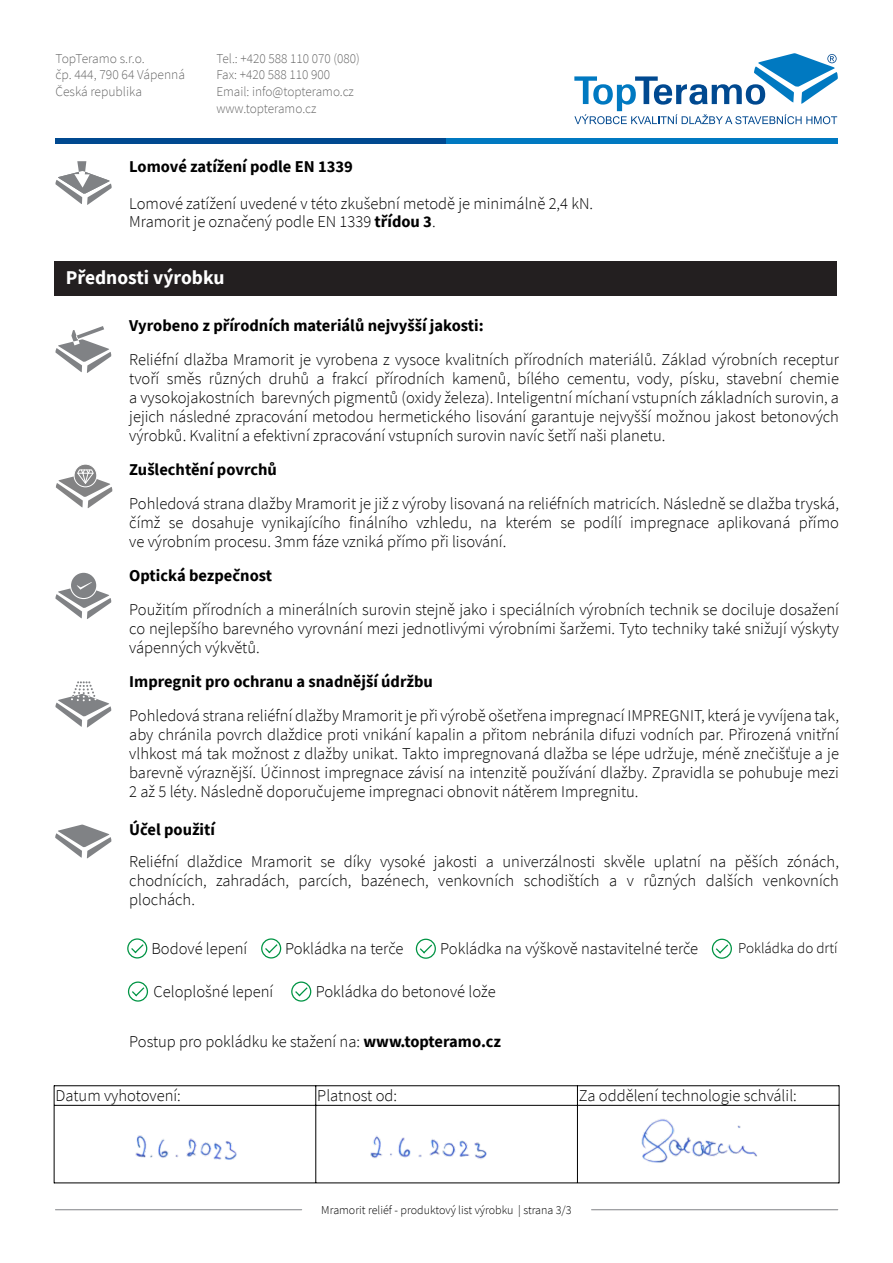
<style>
.page{position:relative;width:893px;height:1263px;background:#fff}
.page>*{position:absolute;margin:0;border:0;box-sizing:border-box;transform-origin:0 0}
.t1{font:700 19.5px "Source Sans Pro";color:#fff}
.t2{font:300 16.5px/19px "Source Sans Pro";color:#000;text-align:justify}
.t3{font:700 16.5px "Source Sans Pro";color:#000}
.t4{font:300 15px "Source Sans Pro";color:#000}
.t5{font:300 13.5px/16.5px "Source Sans Pro";color:rgb(0 0 0/.6)}
.t6{font:300 12px "Source Sans Pro";color:#000}
.s1{font-weight:700}
</style>
<div class="page">
<div style="left:55px;top:138px;width:392px;height:6px;background:#004990"></div>
<div style="left:447px;top:138px;width:391px;height:6px;background:#0079c1"></div>
<svg style="left:574px;top:53px;width:264px;height:71px"></svg>
<hr style="left:55px;top:1209px;width:247px;height:1px;background:#808285">
<hr style="left:591px;top:1209px;width:247px;height:1px;background:#808285">
<svg style="left:55px;top:326px;width:56px;height:47px"></svg>
<svg style="left:74px;top:464px;width:23px;height:23px"></svg>
<div style="left:74px;top:464px;width:23px;height:23px;border:1px solid #fff;border-radius:50%"></div>
<svg style="left:56px;top:469px;width:56px;height:39px"></svg>
<svg style="left:70px;top:572px;width:27px;height:27px"></svg>
<div style="left:71px;top:573px;width:25px;height:25px;background:#808285;border-radius:50%"></div>
<svg style="left:55px;top:582px;width:56px;height:37px"></svg>
<svg style="left:55px;top:681px;width:56px;height:46px"></svg>
<div style="left:54px;top:262px;width:782px;height:34px;background:#231f20"></div>
<svg style="left:55px;top:161px;width:57px;height:44px"></svg>
<svg style="left:55px;top:824px;width:56px;height:34px"></svg>
<hr style="left:54px;top:1085px;width:1px;height:98px;background:#000">
<hr style="left:54px;top:1085px;width:785px;height:1px;background:#000">
<hr style="left:54px;top:1105px;width:785px;height:1px;background:#000">
<hr style="left:54px;top:1182px;width:785px;height:1px;background:#000">
<img style="left:86px;top:1085px;width:754px;height:99px">
<div style="left:128px;top:981px;width:20px;height:21px;border:1px solid #009444;border-radius:50%"></div>
<svg style="left:131px;top:986px;width:14px;height:11px"></svg>
<div style="left:291px;top:981px;width:20px;height:21px;border:1px solid #009444;border-radius:50%"></div>
<svg style="left:294px;top:986px;width:14px;height:11px"></svg>
<div style="left:127px;top:938px;width:20px;height:20px;border:1px solid #009444;border-radius:50%"></div>
<svg style="left:130px;top:943px;width:15px;height:11px"></svg>
<div style="left:712px;top:939px;width:20px;height:20px;border:1px solid #009444;border-radius:50%"></div>
<svg style="left:715px;top:943px;width:14px;height:11px"></svg>
<div style="left:261px;top:938px;width:20px;height:20px;border:1px solid #009444;border-radius:50%"></div>
<svg style="left:264px;top:943px;width:14px;height:11px"></svg>
<div style="left:416px;top:939px;width:20px;height:20px;border:1px solid #009444;border-radius:50%"></div>
<svg style="left:419px;top:943px;width:14px;height:11px"></svg>
<p class="t5" style="left:55px;top:51px;width:131px">TopTeramo s.r.o.<br>čp. 444, 790 64 Vápenná<br>Česká republika</p>
<p class="t5" style="left:216px;top:51px;width:145px">Tel.: +420 588 110 070 (080)<br>Fax: +420 588 110 900<br>Email: info@topteramo.cz www.topteramo.cz</p>
<p class="t3" style="left:129px;top:159px;width:225px">Lomové zatížení podle EN 1339</p>
<p class="t2" style="left:129px;top:196px;width:465px;line-height:18px">Lomové zatížení uvedené v této zkušební metodě je minimálně 2,4 kN.<br>Mramorit je označený podle EN 1339 <span class="s1">třídou 3</span>.</p>
<p class="t1" style="left:66px;top:270px;width:160px">Přednosti výrobku</p>
<p class="t3" style="left:129px;top:319px;width:356px">Vyrobeno z přírodních materiálů nejvyšší jakosti:</p>
<p class="t2" style="left:129px;top:352px;width:711px">Reliéfní dlažba Mramorit je vyrobena z vysoce kvalitních přírodních materiálů. Základ výrobních receptur tvoří směs různých druhů a frakcí přírodních kamenů, bílého cementu, vody, písku, stavební chemie a vysokojakostních barevných pigmentů (oxidy železa). Inteligentní míchaní vstupních základních surovin, a jejich následné zpracování metodou hermetického lisování garantuje nejvyšší možnou jakost betonových výrobků. Kvalitní a efektivní zpracování vstupních surovin navíc šetří naši planetu.</p>
<p class="t3" style="left:129px;top:463px;width:149px">Zušlechtění povrchů</p>
<p class="t2" style="left:129px;top:495px;width:711px">Pohledová strana dlažby Mramorit je již z výroby lisovaná na reliéfních matricích. Následně se dlažba tryská, čímž se dosahuje vynikajícího finálního vzhledu, na kterém se podílí impregnace aplikovaná přímo ve výrobním procesu. 3mm fáze vzniká přímo při lisování.</p>
<p class="t3" style="left:129px;top:569px;width:144px">Optická bezpečnost</p>
<p class="t2" style="left:129px;top:601px;width:711px">Použitím přírodních a minerálních surovin stejně jako i speciálních výrobních technik se dociluje dosažení co nejlepšího barevného vyrovnání mezi jednotlivými výrobními šaržemi. Tyto techniky také snižují výskyty vápenných výkvětů.</p>
<p class="t3" style="left:129px;top:675px;width:305px">Impregnit pro ochranu a snadnější údržbu</p>
<p class="t2" style="left:129px;top:707px;width:711px">Pohledová strana reliéfní dlažby Mramorit je při výrobě ošetřena impregnací IMPREGNIT, která je vyvíjena tak, aby chránila povrch dlaždice proti vnikání kapalin a přitom nebránila difuzi vodních par. Přirozená vnitřní vlhkost má tak možnost z dlažby unikat. Takto impregnovaná dlažba se lépe udržuje, méně znečišťuje a je barevně výraznější. Účinnost impregnace závisí na intenzitě používání dlažby. Zpravidla se pohubuje mezi 2 až 5 léty. Následně doporučujeme impregnaci obnovit nátěrem Impregnitu.</p>
<p class="t3" style="left:129px;top:822px;width:87px">Účel použití</p>
<p class="t2" style="left:129px;top:854px;width:711px">Reliéfní dlaždice Mramorit se díky vysoké jakosti a univerzálnosti skvěle uplatní na pěších zónách, chodnících, zahradách, parcích, bazénech, venkovních schodištích a v různých dalších venkovních plochách.</p>
<p class="t2" style="left:151px;top:940px;width:97px">Bodové lepení</p>
<p class="t2" style="left:285px;top:940px;width:120px">Pokládka na terče</p>
<p class="t2" style="left:440px;top:940px;width:259px">Pokládka na výškově nastavitelné terče</p>
<p class="t4" style="left:738px;top:942px;width:101px">Pokládka do drtí</p>
<p class="t2" style="left:154px;top:983px;width:121px">Celoplošné lepení</p>
<p class="t2" style="left:316px;top:983px;width:181px">Pokládka do betonové lože</p>
<p class="t2" style="left:129px;top:1033px;width:373px">Postup pro pokládku ke stažení na: <span class="s1">www.topteramo.cz</span></p>
<p class="t2" style="left:56px;top:1088px;width:127px">Datum vyhotovení:</p>
<p class="t2" style="left:317px;top:1088px;width:81px">Platnost od:</p>
<p class="t2" style="left:579px;top:1088px;width:219px">Za oddělení technologie schválil:</p>
<p class="t6" style="left:321px;top:1205px;width:252px">Mramorit reliéf - produktový list výrobku | strana 3/3</p>
</div>
